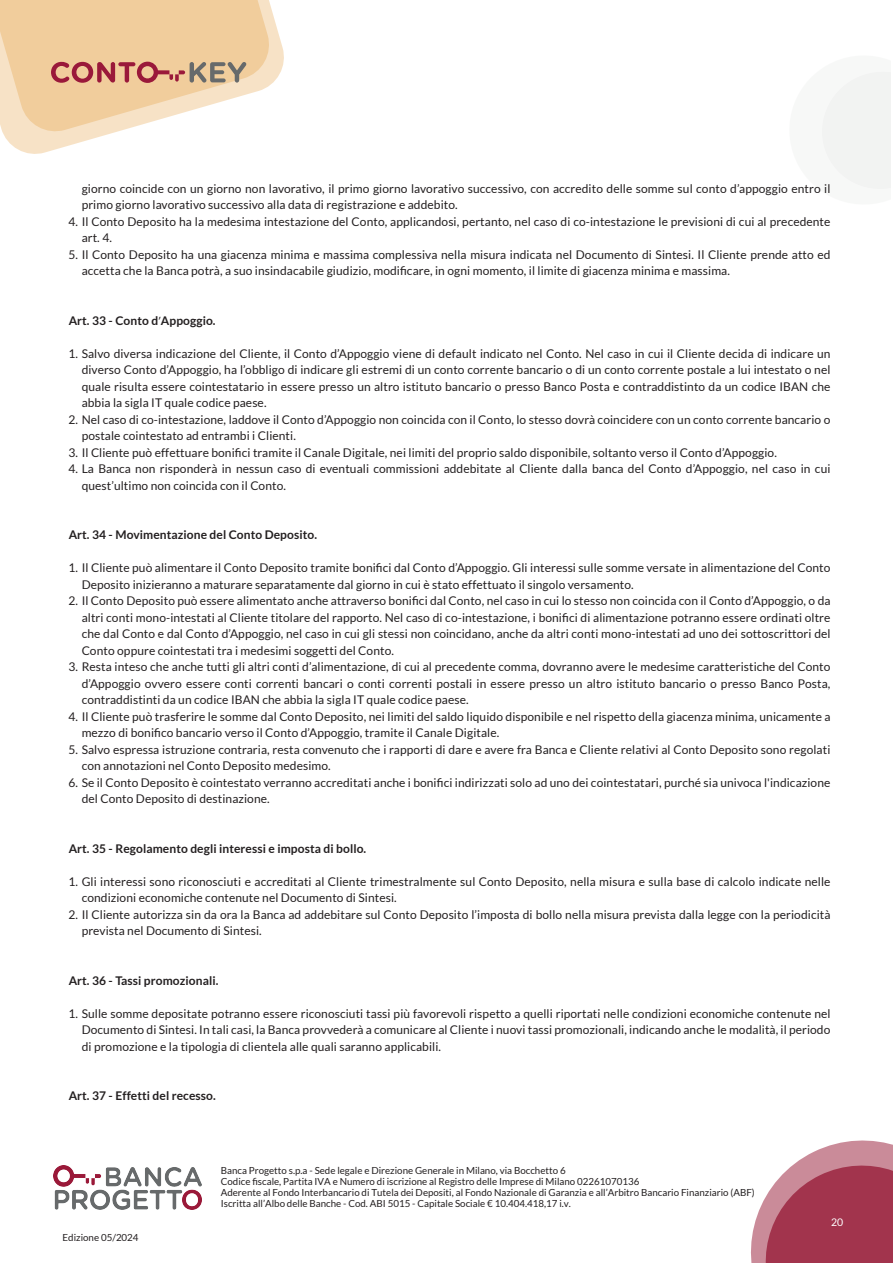
<style>
.page{position:relative;width:893px;height:1263px;background:#fff}
.page>*{position:absolute;margin:0;border:0;box-sizing:border-box;transform-origin:0 0}
.t1{font:12px/16.5px "Lato";letter-spacing:.005em;color:#231f20}
.t2{font:700 12px "Lato";letter-spacing:.005em;color:#231f20}
.t3{font:10.5px "Lato";color:#fff}
.t4{font:9.75px/10.8px "Lato";color:#231f20}
.t5{font:9.75px "Lato";color:#231f20}
.s1{font-family:"Myriad Pro";font-weight:400}
</style>
<div class="page">
<svg style="left:751px;top:1140px;width:142px;height:123px"></svg>
<div style="left:822px;top:72px;width:69px;height:117px;background:#f2f3f2"></div>
<svg style="left:0;top:0;width:284px;height:154px"></svg>
<img style="left:53px;top:1165px;width:148px;height:44px">
<p class="t1" style="left:82px;top:180px;width:750px">giorno coincide con un giorno non lavorativo, il primo giorno lavorativo successivo, con accredito delle somme sul conto d’appoggio entro il primo giorno lavorativo successivo alla data di registrazione e addebito.</p>
<p class="t1" style="left:82px;top:213px;width:750px;text-indent:-13px">4. Il Conto Deposito ha la medesima intestazione del Conto, applicandosi, pertanto, nel caso di co-intestazione le previsioni di cui al precedente art. 4.</p>
<p class="t1" style="left:82px;top:246px;width:750px;text-indent:-13px">5. Il Conto Deposito ha una giacenza minima e massima complessiva nella misura indicata nel Documento di Sintesi. Il Cliente prende atto ed accetta che la Banca potrà, a suo insindacabile giudizio, modificare, in ogni momento, il limite di giacenza minima e massima.</p>
<p class="t2" style="left:69px;top:313px;width:148px">Art. 33 - Conto d<span class="s1">’</span>Appoggio.</p>
<p class="t1" style="left:82px;top:345px;width:750px;text-align:justify;text-indent:-13px">1. Salvo diversa indicazione del Cliente, il Conto d’Appoggio viene di default indicato nel Conto. Nel caso in cui il Cliente decida di indicare un diverso Conto d’Appoggio, ha l’obbligo di indicare gli estremi di un conto corrente bancario o di un conto corrente postale a lui intestato o nel quale risulta essere cointestatario in essere presso un altro istituto bancario o presso Banco Posta e contraddistinto da un codice IBAN che abbia la sigla IT quale codice paese.</p>
<p class="t1" style="left:82px;top:411px;width:750px;text-indent:-13px">2. Nel caso di co-intestazione, laddove il Conto d’Appoggio non coincida con il Conto, lo stesso dovrà coincidere con un conto corrente bancario o postale cointestato ad entrambi i Clienti.</p>
<p class="t1" style="left:68px;top:444px;width:710px">3. Il Cliente può effettuare bonifici tramite il Canale Digitale, nei limiti del proprio saldo disponibile, soltanto verso il Conto d’Appoggio.</p>
<p class="t1" style="left:82px;top:460px;width:750px;text-indent:-13px">4. La Banca non risponderà in nessun caso di eventuali commissioni addebitate al Cliente dalla banca del Conto d’Appoggio, nel caso in cui quest’ultimo non coincida con il Conto.</p>
<p class="t2" style="left:69px;top:527px;width:250px">Art. 34 - Movimentazione del Conto Deposito.</p>
<p class="t1" style="left:82px;top:559px;width:750px;text-indent:-13px">1. Il Cliente può alimentare il Conto Deposito tramite bonifici dal Conto d’Appoggio. Gli interessi sulle somme versate in alimentazione del Conto<br>Deposito inizieranno a maturare separatamente dal giorno in cui è stato effettuato il singolo versamento.</p>
<p class="t1" style="left:82px;top:592px;width:750px;text-align:justify;text-indent:-13px">2. Il Conto Deposito può essere alimentato anche attraverso bonifici dal Conto, nel caso in cui lo stesso non coincida con il Conto d’Appoggio, o da altri conti mono-intestati al Cliente titolare del rapporto. Nel caso di co-intestazione, i bonifici di alimentazione potranno essere ordinati oltre che dal Conto e dal Conto d’Appoggio, nel caso in cui gli stessi non coincidano, anche da altri conti mono-intestati ad uno dei sottoscrittori del Conto oppure cointestati tra i medesimi soggetti del Conto.</p>
<p class="t1" style="left:82px;top:658px;width:750px;text-align:justify;text-indent:-13px">3. Resta inteso che anche tutti gli altri conti d’alimentazione, di cui al precedente comma, dovranno avere le medesime caratteristiche del Conto d’Appoggio ovvero essere conti correnti bancari o conti correnti postali in essere presso un altro istituto bancario o presso Banco Posta, contraddistinti da un codice IBAN che abbia la sigla IT quale codice paese.</p>
<p class="t1" style="left:82px;top:708px;width:750px;text-indent:-13px">4. Il Cliente può trasferire le somme dal Conto Deposito, nei limiti del saldo liquido disponibile e nel rispetto della giacenza minima, unicamente a mezzo di bonifico bancario verso il Conto d’Appoggio, tramite il Canale Digitale.</p>
<p class="t1" style="left:82px;top:741px;width:750px;text-indent:-13px">5. Salvo espressa istruzione contraria, resta convenuto che i rapporti di dare e avere fra Banca e Cliente relativi al Conto Deposito sono regolati con annotazioni nel Conto Deposito medesimo.</p>
<p class="t1" style="left:82px;top:774px;width:750px;text-indent:-13px">6. Se il Conto Deposito è cointestato verranno accreditati anche i bonifici indirizzati solo ad uno dei cointestatari, purché sia univoca l'indicazione del Conto Deposito di destinazione.</p>
<p class="t2" style="left:69px;top:841px;width:299px">Art. 35 - Regolamento degli interessi e imposta di bollo.</p>
<p class="t1" style="left:82px;top:873px;width:750px;text-indent:-13px">1. Gli interessi sono riconosciuti e accreditati al Cliente trimestralmente sul Conto Deposito, nella misura e sulla base di calcolo indicate nelle condizioni economiche contenute nel Documento di Sintesi.</p>
<p class="t1" style="left:82px;top:906px;width:750px;text-indent:-13px">2. Il Cliente autorizza sin da ora la Banca ad addebitare sul Conto Deposito l’imposta di bollo nella misura prevista dalla legge con la periodicità prevista nel Documento di Sintesi.</p>
<p class="t2" style="left:69px;top:973px;width:151px">Art. 36 - Tassi promozionali.</p>
<p class="t1" style="left:82px;top:1005px;width:750px;text-align:justify;text-indent:-13px">1. Sulle somme depositate potranno essere riconosciuti tassi più favorevoli rispetto a quelli riportati nelle condizioni economiche contenute nel Documento di Sintesi. In tali casi, la Banca provvederà a comunicare al Cliente i nuovi tassi promozionali, indicando anche le modalità, il periodo di promozione e la tipologia di clientela alle quali saranno applicabili.</p>
<p class="t2" style="left:69px;top:1088px;width:149px">Art. 37 - Effetti del recesso.</p>
<p class="t5" style="left:63px;top:1231px;width:78px">Edizione 05/2024</p>
<p class="t4" style="left:221px;top:1165px;width:536px">Banca Progetto s.p.a - Sede legale e Direzione Generale in Milano, via Bocchetto 6<br>Codice fiscale, Partita IVA e Numero di iscrizione al Registro delle Imprese di Milano 02261070136<br>Aderente al Fondo Interbancario di Tutela dei Depositi, al Fondo Nazionale di Garanzia e all’Arbitro Bancario Finanziario (ABF)<br>Iscritta all’Albo delle Banche - Cod. ABI 5015 - Capitale Sociale € 10.404.418,17 i.v.</p>
<p class="t3" style="left:831px;top:1216px;width:14px">20</p>
</div>
